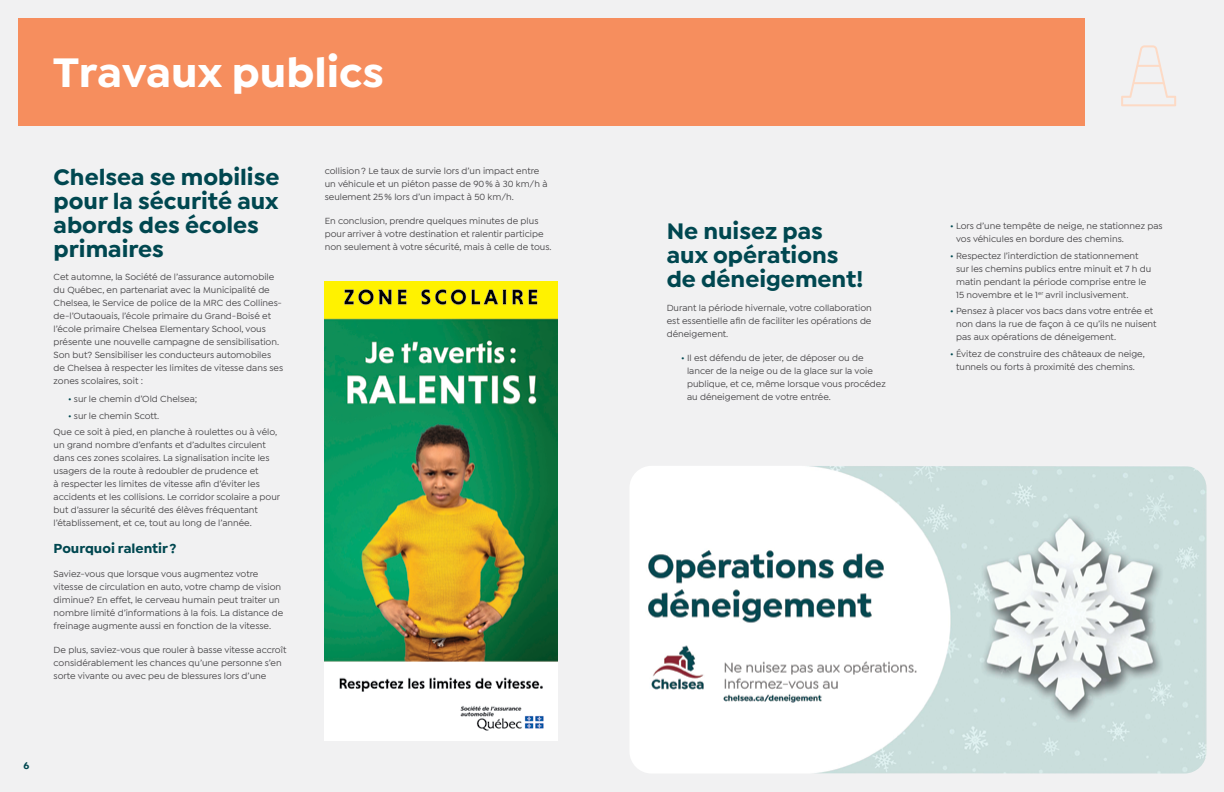
<style>
.page{position:relative;width:1224px;height:792px;background:#fff}
.page>*{position:absolute;margin:0;border:0;box-sizing:border-box;transform-origin:0 0}
.t1{font:700 44px "Isidora Sans";color:#fff}
.t2{font:700 24px/24px "Isidora Sans";color:#004750}
.t3{font:700 14px "Isidora Sans";color:#004750}
.t4{font:700 10px "Isidora Sans";color:#004750}
.t5{font:500 9.5px/13px "Isidora Sans";color:#474648}
.s1{color:#004750}
</style>
<div class="page">
<div style="left:612px;top:0;width:612px;height:792px;background:#f1f1f2"></div>
<div style="left:0;top:0;width:612px;height:792px;background:#f1f1f2"></div>
<div style="left:18px;top:18px;width:1066px;height:108px;background:#f68e5e"></div>
<svg style="left:1121px;top:45px;width:55px;height:61px"></svg>
<img style="left:325px;top:281px;width:233px;height:459px">
<img style="left:630px;top:466px;width:577px;height:308px">
<h1 class="t1" style="left:53px;top:45px;width:333px">Travaux publics</h1>
<h2 class="t2" style="left:54px;top:165px;width:227px">Chelsea se mobilise pour la sécurité aux abords des écoles primaires</h2>
<p class="t5" style="left:54px;top:271px;width:231px">Cet automne, la Société de l’assurance automobile du Québec, en partenariat avec la Municipalité de Chelsea, le Service de police de la MRC des Collines&shy;de-l’Outaouais, l’école primaire du Grand-Boisé et l’école primaire Chelsea Elementary School, vous présente une nouvelle campagne de sensibilisation.<br>Son but? Sensibiliser les conducteurs automobiles de Chelsea à respecter les limites de vitesse dans ses zones scolaires, soit :</p>
<p class="t5" style="left:68px;top:392px;width:131px"><span class="s1">•</span> sur le chemin d’Old Chelsea;</p>
<p class="t5" style="left:54px;top:407px;width:225px;line-height:16.6px;text-indent:14px"><span class="s1">•</span> sur le chemin Scott.<br>Que ce soit à pied, en planche à roulettes ou à vélo,</p>
<p class="t5" style="left:54px;top:439px;width:228px">un grand nombre d’enfants et d’adultes circulent dans ces zones scolaires. La signalisation incite les usagers de la route à redoubler de prudence et<br>à respecter les limites de vitesse afin d’éviter les accidents et les collisions. Le corridor scolaire a pour but d’assurer la sécurité des élèves fréquentant l’établissement, et ce, tout au long de l’année.</p>
<h3 class="t3" style="left:54px;top:540px;width:124px">Pourquoi ralentir?</h3>
<p class="t5" style="left:54px;top:567px;width:231px">Saviez-vous que lorsque vous augmentez votre vitesse de circulation en auto, votre champ de vision diminue? En effet, le cerveau humain peut traiter un nombre limité d’informations à la fois. La distance de freinage augmente aussi en fonction de la vitesse.</p>
<p class="t5" style="left:54px;top:643px;width:234px">De plus, saviez-vous que rouler à basse vitesse accroît considérablement les chances qu’une personne s’en sorte vivante ou avec peu de blessures lors d’une</p>
<p class="t5" style="left:325px;top:165px;width:224px">collision? Le taux de survie lors d’un impact entre un véhicule et un piéton passe de 90% à 30 km/h à seulement 25% lors d’un impact à 50 km/h.</p>
<p class="t5" style="left:325px;top:215px;width:228px">En conclusion, prendre quelques minutes de plus pour arriver à votre destination et ralentir participe non seulement à votre sécurité, mais à celle de tous.</p>
<h2 class="t2" style="left:667px;top:219px;width:198px">Ne nuisez pas aux opérations de déneigement!</h2>
<p class="t5" style="left:667px;top:301px;width:207px;text-align:justify">Durant la période hivernale, votre collaboration est essentielle afin de faciliter les opérations de déneigement.</p>
<p class="t5" style="left:687px;top:351px;width:200px;text-indent:-6px"><span class="s1">•</span> Il est défendu de jeter, de déposer ou de lancer de la neige ou de la glace sur la voie publique, et ce, même lorsque vous procédez au déneigement de votre entrée.</p>
<p class="t4" style="left:23px;top:759px;width:7px">6</p>
<p class="t5" style="left:956px;top:219px;width:208px;text-indent:-6px"><span class="s1">•</span> Lors d’une tempête de neige, ne stationnez pas vos véhicules en bordure des chemins.</p>
<p class="t5" style="left:956px;top:249px;width:197px;text-indent:-6px"><span class="s1">•</span> Respectez l’interdiction de stationnement sur les chemins publics entre minuit et 7 h du matin pendant la période comprise entre le 15 novembre et le 1<sup>er</sup> avril inclusivement.</p>
<p class="t5" style="left:956px;top:305px;width:202px;text-indent:-6px"><span class="s1">•</span> Pensez à placer vos bacs dans votre entrée et non dans la rue de façon à ce qu’ils ne nuisent pas aux opérations de déneigement.</p>
<p class="t5" style="left:950px;top:347px;width:196px;text-align:center"><span class="s1">•</span> Évitez de construire des châteaux de neige, tunnels ou forts à proximité des chemins.</p>
</div>
